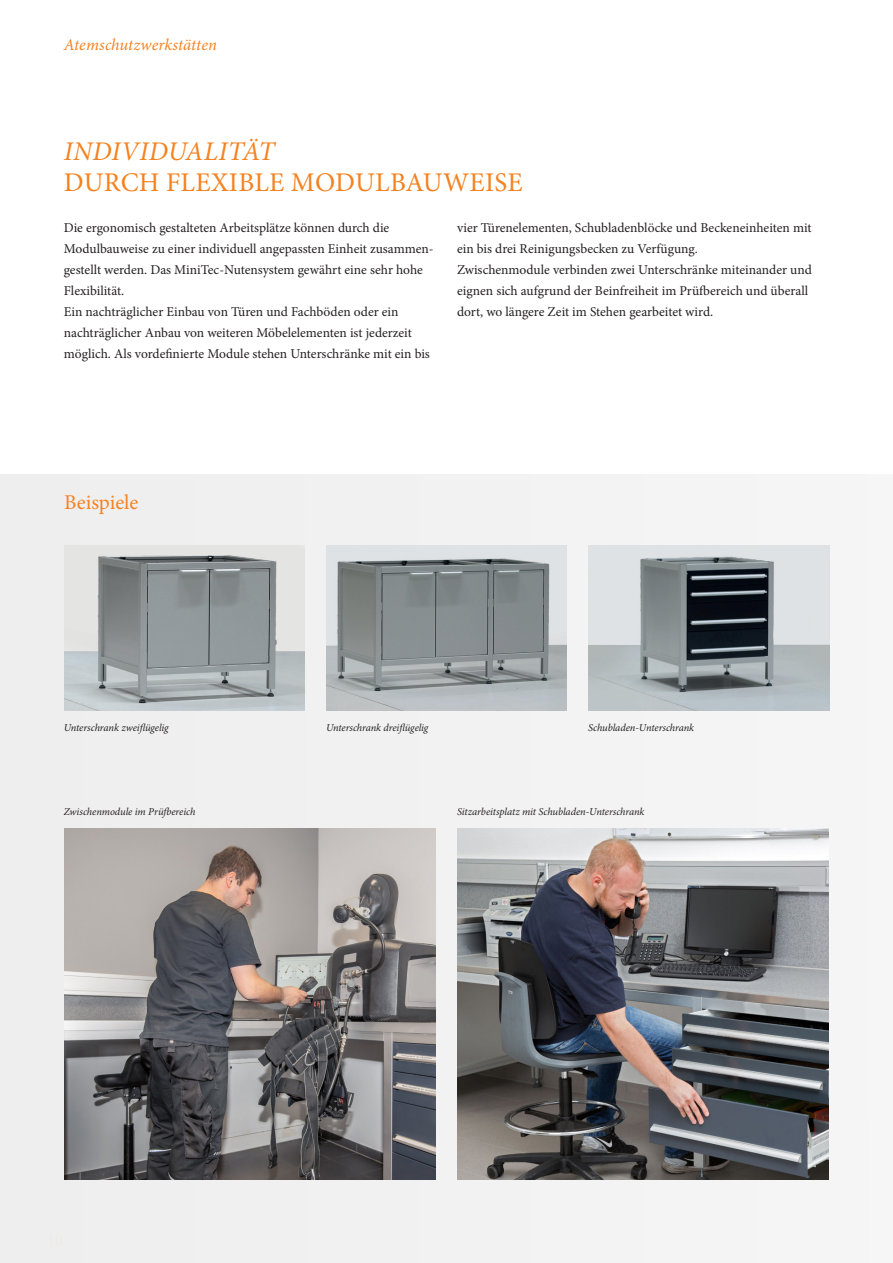
<style>
.page{position:relative;width:893px;height:1263px;background:#fff}
.page>*{position:absolute;margin:0;border:0;box-sizing:border-box;transform-origin:0 0}
.Headline_Ultra_Itali{font:27px "Minion Pro";letter-spacing:.01em;color:#f58220}
.Headline_Ultra_Itali-2{font:italic 27px "Minion Pro";letter-spacing:.01em;color:#f58220}
.Vorspann{font:21px "Minion Pro";color:#f58220}
.Rubrik{font:italic 16.5px "Minion Pro";letter-spacing:.005em;color:#f58220}
.Fließtext{font:13.5px/21px "Minion Pro";color:#231f20}
.bildunterschrift{font:italic 10.5px "Minion Pro";letter-spacing:-.01em;color:#231f20}
</style>
<div class="page">
<div style="left:0;top:474px;width:893px;height:789px;background:#eeeeef"></div>
<img style="left:64px;top:545px;width:240px;height:165px">
<img style="left:326px;top:545px;width:241px;height:165px">
<img style="left:588px;top:545px;width:242px;height:165px">
<img style="left:64px;top:829px;width:372px;height:350px">
<img style="left:457px;top:829px;width:372px;height:350px">
<p class="Rubrik" style="left:64px;top:34px;width:155px">Atemschutzwerkstätten</p>
<p class="Headline_Ultra_Itali-2" style="left:64px;top:133px;width:212px">INDIVIDUALITÄT</p>
<p class="Headline_Ultra_Itali" style="left:64px;top:165px;width:460px">DURCH FLEXIBLE MODULBAUWEISE</p>
<p class="Fließtext" style="left:64px;top:217px;width:371px">Die ergonomisch gestalteten Arbeitsplätze können durch die Modulbauweise zu einer individuell angepassten Einheit zusammen&shy;gestellt werden. Das MiniTec-Nutensystem gewährt eine sehr hohe Flexibilität.</p>
<p class="Fließtext" style="left:64px;top:301px;width:368px">Ein nachträglicher Einbau von Türen und Fachböden oder ein nachträglicher Anbau von weiteren Möbelelementen ist jederzeit möglich. Als vordefinierte Module stehen Unterschränke mit ein bis</p>
<p class="Fließtext" style="left:457px;top:217px;width:356px">vier Türenelementen, Schubladenblöcke und Beckeneinheiten mit ein bis drei Reinigungsbecken zu Verfügung.</p>
<p class="Fließtext" style="left:457px;top:259px;width:356px">Zwischenmodule verbinden zwei Unterschränke miteinander und eignen sich aufgrund der Beinfreiheit im Prüfbereich und überall dort, wo längere Zeit im Stehen gearbeitet wird.</p>
<p class="Vorspann" style="left:64px;top:489px;width:76px">Beispiele</p>
<p class="bildunterschrift" style="left:64px;top:720px;width:106px">Unterschrank zweiflügelig</p>
<p class="bildunterschrift" style="left:326px;top:720px;width:104px">Unterschrank dreiflügelig</p>
<p class="bildunterschrift" style="left:588px;top:720px;width:107px">Schubladen-Unterschrank</p>
<p class="bildunterschrift" style="left:64px;top:804px;width:133px">Zwischenmodule im Prüfbereich</p>
<p class="bildunterschrift" style="left:457px;top:804px;width:189px">Sitzarbeitsplatz mit Schubladen-Unterschrank</p>
</div>
